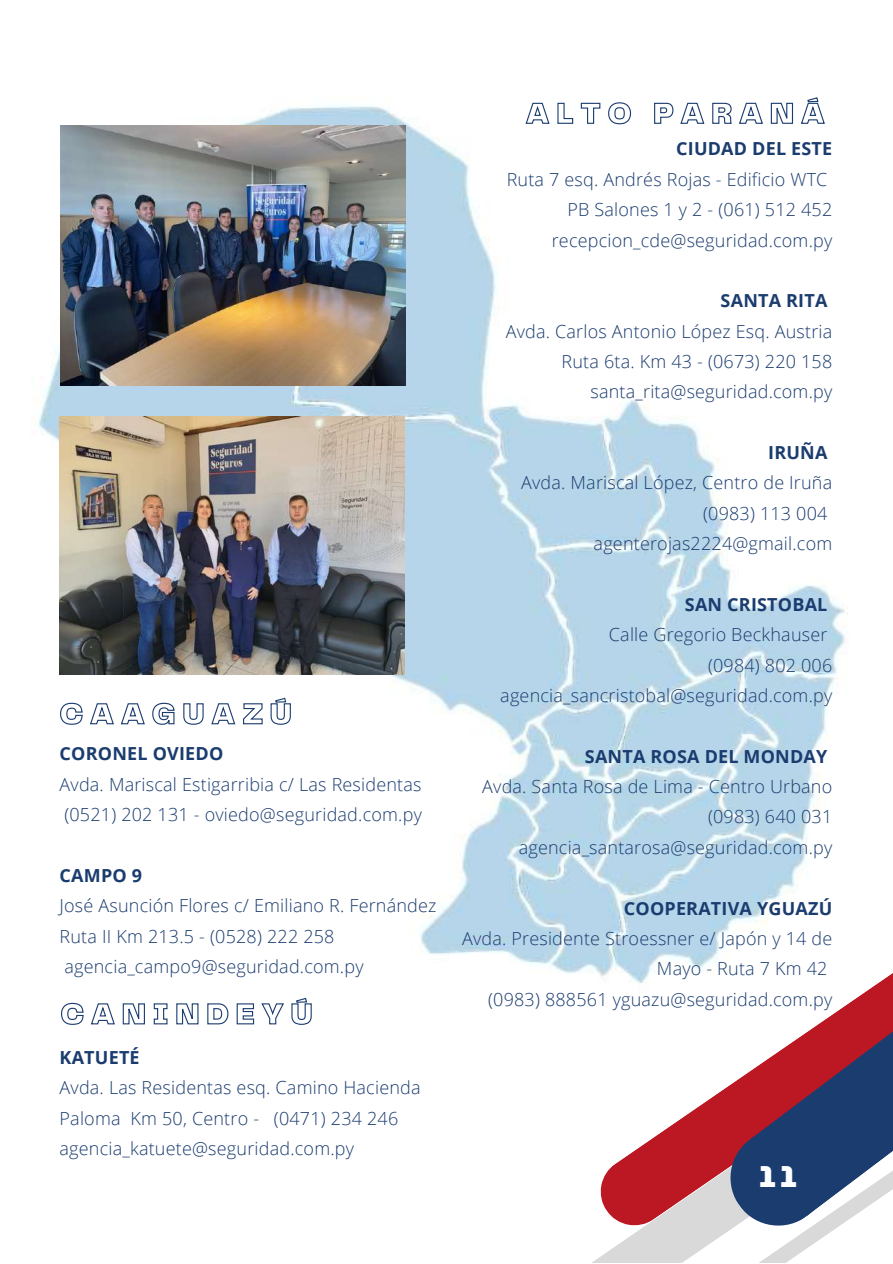
<style>
.page{position:relative;width:893px;height:1264px;background:#fff}
.page>*{position:absolute;margin:0;border:0;box-sizing:border-box;transform-origin:0 0}
.t1{font:900 31.5px "Telegraf";color:#fff}
.t2{font:300 18px/30.3px "Open Sans";letter-spacing:.01em;color:#1b3c6f;text-align:right}
.t3{font:700 18px "Open Sans";letter-spacing:.01em;color:#1b3c6f}
</style>
<div class="page">
<img style="left:31px;top:105px;width:817px;height:868px">
<svg style="left:593px;top:1238px;width:68px;height:24px;fill:#d9d9d9"></svg>
<svg style="left:587px;top:953px;width:74px;height:285px"></svg>
<svg style="left:661px;top:949px;width:231px;height:313px"></svg>
<svg style="left:59px;top:697px;width:232px;height:28px"></svg>
<svg style="left:524px;top:97px;width:301px;height:30px"></svg>
<svg style="left:61px;top:997px;width:251px;height:28px"></svg>
<img style="left:60px;top:126px;width:346px;height:259px">
<img style="left:60px;top:416px;width:345px;height:258px">
<p class="t3" style="left:60px;top:741px;width:165px">CORONEL OVIEDO</p>
<p class="t2" style="left:60px;top:768px;width:364px;text-align:left">Avda. Mariscal Estigarribia c/ Las Residentas (0521) 202 131 - oviedo@seguridad.com.py</p>
<p class="t3" style="left:60px;top:862px;width:84px">CAMPO 9</p>
<p class="t2" style="left:60px;top:890px;width:378px;text-align:left">José Asunción Flores c/ Emiliano R. Fernández<br>Ruta II Km 213.5 - (0528) 222 258 agencia_campo9@seguridad.com.py</p>
<p class="t3" style="left:60px;top:1044px;width:82px">KATUETÉ</p>
<p class="t2" style="left:60px;top:1072px;width:362px;text-align:left">Avda. Las Residentas esq. Camino Hacienda<br>Paloma Km 50, Centro - (0471) 234 246 agencia_katuete@seguridad.com.py</p>
<p class="t3" style="left:676px;top:136px;width:158px">CIUDAD DEL ESTE</p>
<p class="t2" style="left:506px;top:164px;width:327px">Ruta 7 esq. Andrés Rojas - Edificio WTC<br>PB Salones 1 y 2 - (061) 512 452 recepcion_cde@seguridad.com.py</p>
<p class="t3" style="left:720px;top:288px;width:108px">SANTA RITA</p>
<p class="t2" style="left:506px;top:315px;width:328px">Avda. Carlos Antonio López Esq. Austria<br>Ruta 6ta. Km 43 - (0673) 220 158 santa_rita@seguridad.com.py</p>
<p class="t3" style="left:768px;top:440px;width:61px">IRUÑA</p>
<p class="t2" style="left:521px;top:467px;width:312px">Avda. Mariscal López, Centro de Iruña (0983) 113 004 agenterojas2224@gmail.com</p>
<p class="t3" style="left:685px;top:591px;width:144px">SAN CRISTOBAL</p>
<p class="t2" style="left:500px;top:619px;width:333px">Calle Gregorio Beckhauser<br>(0984) 802 006 agencia_sancristobal@seguridad.com.py</p>
<p class="t3" style="left:585px;top:743px;width:244px">SANTA ROSA DEL MONDAY</p>
<p class="t2" style="left:482px;top:771px;width:351px">Avda. Santa Rosa de Lima - Centro Urbano (0983) 640 031 agencia_santarosa@seguridad.com.py</p>
<p class="t3" style="left:624px;top:895px;width:210px">COOPERATIVA YGUAZÚ</p>
<p class="t2" style="left:462px;top:922px;width:371px">Avda. Presidente Stroessner e/ Japón y 14 de<br>Mayo - Ruta 7 Km 42<br>(0983) 888561 yguazu@seguridad.com.py</p>
<h1 class="t1" style="left:758px;top:1162px;width:40px">11</h1>
</div>
